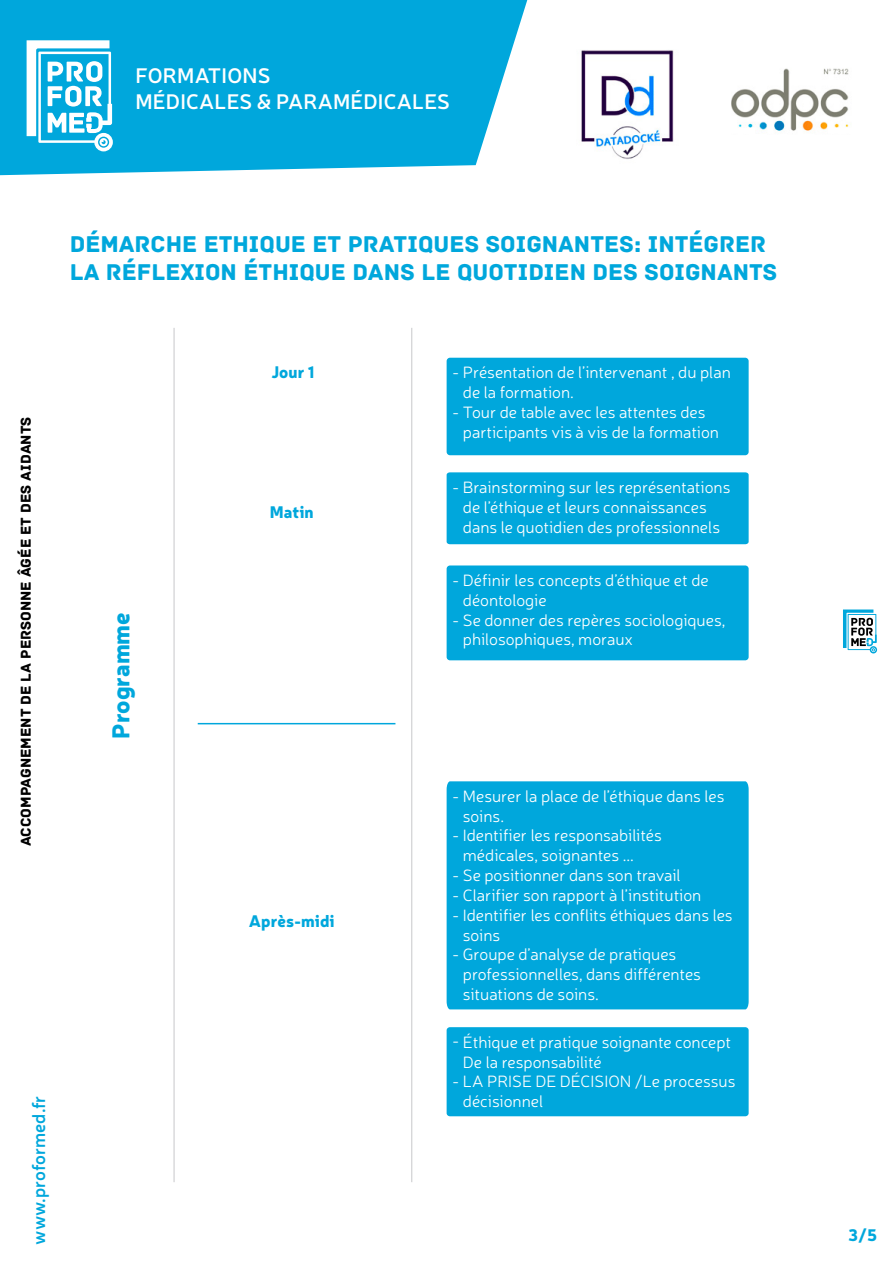
<style>
.page{position:relative;width:893px;height:1263px;background:#fff}
.page>*{position:absolute;margin:0;border:0;box-sizing:border-box;transform-origin:0 0}
.t1{font:900 25.5px "Neris";color:#00acd8}
.t2{font:24px/28.8px "Archive";color:#00a7dc}
.t3{font:900 24px "Neris";color:#00a7dc}
.t4{font:600 21px/25.2px "Neris";letter-spacing:.01em;color:#fff}
.t5{font:600 18px "Neris";color:#00a7dc}
.t6{font:300 16.5px/19.8px "Neris";color:#fff}
.t7{font:900 16.5px "Neris";color:#00a7dc}
.t8{font:15px "Archive";color:#000}
</style>
<div class="page">
<svg style="left:843px;top:609px;width:34px;height:44px"></svg>
<svg style="left:0;top:0;width:527px;height:175px;background:#15aede"></svg>
<img style="left:581px;top:50px;width:93px;height:109px">
<img style="left:731px;top:68px;width:118px;height:63px">
<svg style="left:27px;top:40px;width:86px;height:111px"></svg>
<div style="left:447px;top:358px;width:302px;height:97px;background:#00a7dc;border-radius:3px"></div>
<div style="left:447px;top:781px;width:302px;height:228px;background:#00a7dc"></div>
<div style="left:447px;top:1027px;width:302px;height:89px;background:#00a7dc;border-radius:3px"></div>
<div style="left:447px;top:472px;width:302px;height:72px;background:#00a7dc"></div>
<div style="left:447px;top:565px;width:302px;height:95px;background:#00a7dc;border-radius:3px"></div>
<hr style="left:411px;top:328px;width:1px;height:854px;background:#c7c8ca">
<hr style="left:174px;top:328px;width:1px;height:854px;background:#c7c8ca">
<hr style="left:198px;top:723px;width:197px;height:1px;background:#00a7dc">
<p class="t4" style="left:135px;top:62px;width:316px">FORMATIONS<br>MÉDICALES &amp; PARAMÉDICALES</p>
<h2 class="t2" style="left:70px;top:229px;width:709px">DÉMARCHE ETHIQUE ET PRATIQUES SOIGNANTES: INTÉGRER<br>LA RÉFLEXION ÉTHIQUE DANS LE QUOTIDIEN DES SOIGNANTS</h2>
<p class="t8" style="left:17px;top:846px;width:431px;rotate:-90deg">ACCOMPAGNEMENT DE LA PERSONNE ÂGÉE ET DES AIDANTS</p>
<h2 class="t3" style="left:103px;top:739px;width:128px;rotate:-90deg">Programme</h2>
<p class="t5" style="left:26px;top:1244px;width:151px;rotate:-90deg">www.proformed.fr</p>
<p class="t7" style="left:271px;top:360px;width:44px">Jour 1</p>
<p class="t7" style="left:270px;top:500px;width:45px">Matin</p>
<p class="t7" style="left:249px;top:909px;width:87px">Après-midi</p>
<p class="t6" style="left:463px;top:362px;width:269px;text-indent:-11px">- Présentation de l’intervenant , du plan de la formation.</p>
<p class="t6" style="left:463px;top:402px;width:258px;text-indent:-11px">- Tour de table avec les attentes des participants vis à vis de la formation</p>
<p class="t6" style="left:463px;top:477px;width:269px;text-indent:-11px">- Brainstorming sur les représentations de l’éthique et leurs connaissances dans le quotidien des professionnels</p>
<p class="t6" style="left:463px;top:570px;width:247px;text-indent:-11px">- Définir les concepts d’éthique et de déontologie</p>
<p class="t6" style="left:463px;top:609px;width:264px;text-indent:-11px">- Se donner des repères sociologiques, philosophiques, moraux</p>
<p class="t6" style="left:463px;top:786px;width:263px;text-indent:-11px">- Mesurer la place de l’éthique dans les soins.</p>
<p class="t6" style="left:463px;top:825px;width:200px;text-indent:-11px">- Identifier les responsabilités médicales, soignantes ...</p>
<p class="t6" style="left:452px;top:865px;width:230px">- Se positionner dans son travail</p>
<p class="t6" style="left:452px;top:885px;width:251px">- Clarifier son rapport à l’institution</p>
<p class="t6" style="left:463px;top:904px;width:271px;text-indent:-11px">- Identifier les conflits éthiques dans les soins</p>
<p class="t6" style="left:463px;top:944px;width:240px;text-indent:-11px">- Groupe d’analyse de pratiques professionnelles, dans différentes situations de soins.</p>
<p class="t6" style="left:463px;top:1031px;width:270px;text-indent:-11px">- Éthique et pratique soignante concept<br>De la responsabilité</p>
<p class="t6" style="left:463px;top:1071px;width:274px;text-indent:-11px">- LA PRISE DE DÉCISION /Le processus décisionnel</p>
<h1 class="t1" style="left:849px;top:1213px;width:27px">71</h1>
<p class="t7" style="left:848px;top:1223px;width:30px">3/5</p>
</div>
